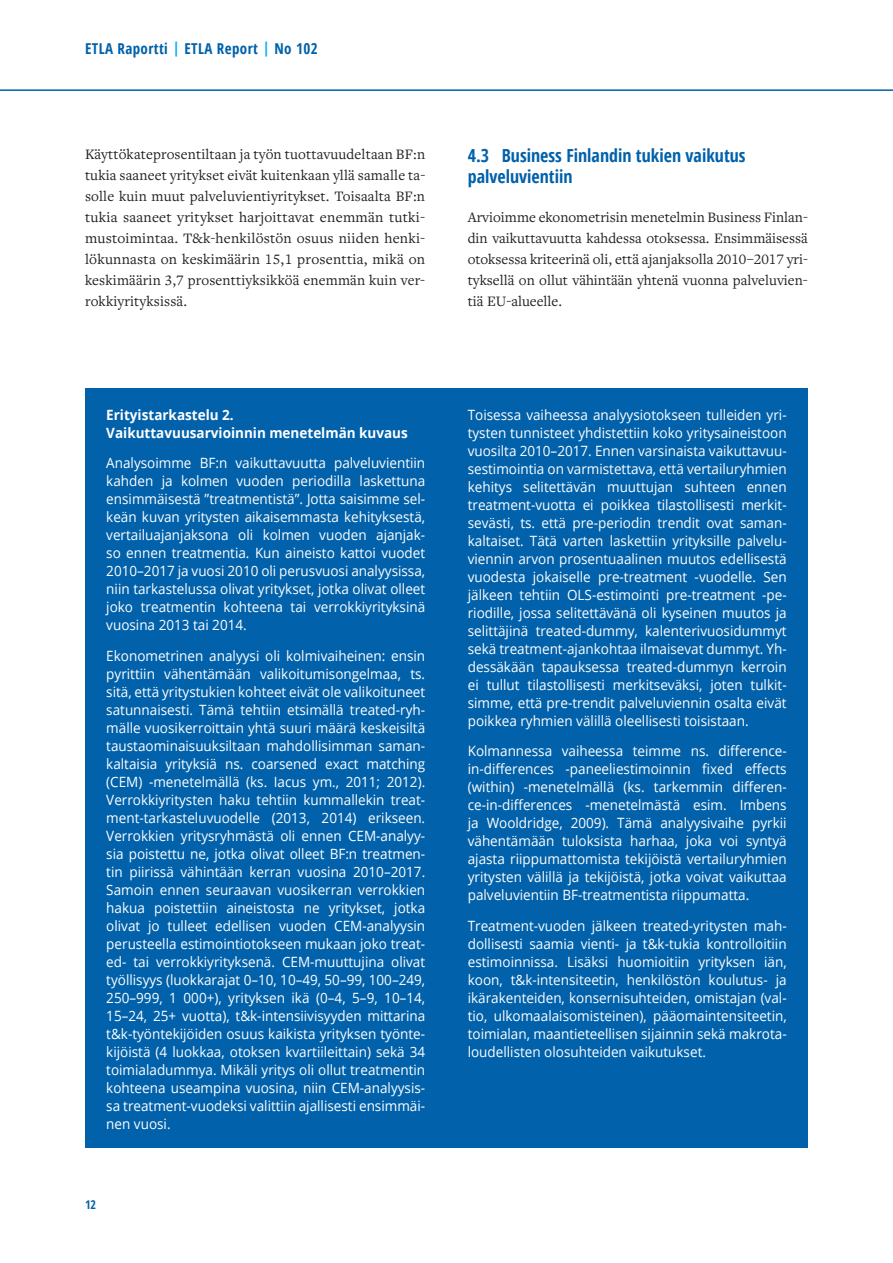
<style>
.page{position:relative;width:893px;height:1263px;background:#fff}
.page>*{position:absolute;margin:0;border:0;box-sizing:border-box;transform-origin:0 0}
.t1{font:700 condensed 18px/21px "Open Sans";color:#0161aa}
.t2{font:15px/21px "Freight Text Pro";letter-spacing:.005em;color:#231f20;text-align:justify}
.t3{font:700 condensed 15px "Open Sans";letter-spacing:.025em;color:#0161aa}
.t4{font:14.1px/18px "Open Sans";color:#fff;text-align:justify;scale:.95 1}
.t5{font:700 14.1px/18px "Open Sans";color:#fff;scale:.95 1}
.t6{font:700 condensed 12px "Open Sans";color:#0161aa}
.s1{color:#00aeef}
</style>
<div class="page">
<hr style="left:0;top:89px;width:893px;height:2px;background:#0161aa">
<div style="left:85px;top:389px;width:723px;height:759px;background:#0161aa"></div>
<p class="t3" style="left:85px;top:38px;width:234px">ETLA Raportti <span class="s1">|</span> ETLA Report <span class="s1">|</span> No 102</p>
<p class="t2" style="left:85px;top:143px;width:342px">Käyttökateprosentiltaan ja työn tuottavuudeltaan BF:n tukia saaneet yritykset eivät kuitenkaan yllä samalle ta&shy;solle kuin muut palveluvientiyritykset. Toisaalta BF:n tukia saaneet yritykset harjoittavat enemmän tutki&shy;mustoimintaa. T&amp;k-henkilöstön osuus niiden henki&shy;lökunnasta on keskimäärin 15,1 prosenttia, mikä on keskimäärin 3,7 prosenttiyksikköä enemmän kuin ver&shy;rokkiyrityksissä.</p>
<p class="t1" style="left:468px;top:145px;width:279px">4.3 Business Finlandin tukien vaikutus palveluvientiin</p>
<p class="t2" style="left:468px;top:206px;width:342px">Arvioimme ekonometrisin menetelmin Business Finlan&shy;din vaikuttavuutta kahdessa otoksessa. Ensimmäisessä otoksessa kriteerinä oli, että ajanjaksolla 2010–2017 yri&shy;tyksellä on ollut vähintään yhtenä vuonna palveluvien&shy;tiä EU-alueelle.</p>
<p class="t5" style="left:106px;top:405px;width:319px">Erityistarkastelu 2.<br>Vaikuttavuusarvioinnin menetelmän kuvaus</p>
<p class="t4" style="left:106px;top:454px;width:337px">Analysoimme BF:n vaikuttavuutta palveluvientiin kahden ja kolmen vuoden periodilla laskettuna ensimmäisestä ”treatmentistä”. Jotta saisimme sel&shy;keän kuvan yritysten aikaisemmasta kehityksestä, vertailuajanjaksona oli kolmen vuoden ajanjak&shy;so ennen treatmentia. Kun aineisto kattoi vuodet 2010–2017 ja vuosi 2010 oli perusvuosi analyysissa, niin tarkastelussa olivat yritykset, jotka olivat olleet joko treatmentin kohteena tai verrokkiyrityksinä vuosina 2013 tai 2014.</p>
<p class="t4" style="left:106px;top:647px;width:337px">Ekonometrinen analyysi oli kolmivaiheinen: ensin pyrittiin vähentämään valikoitumisongelmaa, ts. sitä, että yritystukien kohteet eivät ole valikoituneet satunnaisesti. Tämä tehtiin etsimällä treated-ryh&shy;mälle vuosikerroittain yhtä suuri määrä keskeisiltä taustaominaisuuksiltaan mahdollisimman saman&shy;kaltaisia yrityksiä ns. coarsened exact matching (CEM) -menetelmällä (ks. Iacus ym., 2011; 2012).<br>Verrokkiyritysten haku tehtiin kummallekin treat&shy;ment-tarkasteluvuodelle (2013, 2014) erikseen.<br>Verrokkien yritysryhmästä oli ennen CEM-analyy&shy;sia poistettu ne, jotka olivat olleet BF:n treatmen&shy;tin piirissä vähintään kerran vuosina 2010–2017.<br>Samoin ennen seuraavan vuosikerran verrokkien hakua poistettiin aineistosta ne yritykset, jotka olivat jo tulleet edellisen vuoden CEM-analyysin perusteella estimointiotokseen mukaan joko treat&shy;ed- tai verrokkiyrityksenä. CEM-muuttujina olivat työllisyys (luokkarajat 0–10, 10–49, 50–99, 100–249, 250–999, 1 000+), yrityksen ikä (0–4, 5–9, 10–14, 15–24, 25+ vuotta), t&amp;k-intensiivisyyden mittarina t&amp;k-työntekijöiden osuus kaikista yrityksen työnte&shy;kijöistä (4 luokkaa, otoksen kvartiileittain) sekä 34 toimialadummya. Mikäli yritys oli ollut treatmentin kohteena useampina vuosina, niin CEM-analyysis&shy;sa treatment-vuodeksi valittiin ajallisesti ensimmäi&shy;nen vuosi.</p>
<p class="t6" style="left:85px;top:1196px;width:13px">12</p>
<p class="t4" style="left:468px;top:405px;width:337px">Toisessa vaiheessa analyysiotokseen tulleiden yri&shy;tysten tunnisteet yhdistettiin koko yritysaineistoon vuosilta 2010–2017. Ennen varsinaista vaikuttavuu&shy;sestimointia on varmistettava, että vertailuryhmien kehitys selitettävän muuttujan suhteen ennen treatment-vuotta ei poikkea tilastollisesti merkit&shy;sevästi, ts. että pre-periodin trendit ovat saman&shy;kaltaiset. Tätä varten laskettiin yrityksille palvelu&shy;viennin arvon prosentuaalinen muutos edellisestä vuodesta jokaiselle pre-treatment -vuodelle. Sen jälkeen tehtiin OLS-estimointi pre-treatment -pe&shy;riodille, jossa selitettävänä oli kyseinen muutos ja selittäjinä treated-dummy, kalenterivuosidummyt sekä treatment-ajankohtaa ilmaisevat dummyt. Yh&shy;dessäkään tapauksessa treated-dummyn kerroin ei tullut tilastollisesti merkitseväksi, joten tulkit&shy;simme, että pre-trendit palveluviennin osalta eivät poikkea ryhmien välillä oleellisesti toisistaan.</p>
<p class="t4" style="left:468px;top:742px;width:337px">Kolmannessa vaiheessa teimme ns. difference&shy;in-differences -paneeliestimoinnin fixed effects (within) -menetelmällä (ks. tarkemmin differen&shy;ce-in-differences -menetelmästä esim. Imbens ja Wooldridge, 2009). Tämä analyysivaihe pyrkii vähentämään tuloksista harhaa, joka voi syntyä ajasta riippumattomista tekijöistä vertailuryhmien yritysten välillä ja tekijöistä, jotka voivat vaikuttaa palveluvientiin BF-treatmentista riippumatta.</p>
<p class="t4" style="left:468px;top:917px;width:337px">Treatment-vuoden jälkeen treated-yritysten mah&shy;dollisesti saamia vienti- ja t&amp;k-tukia kontrolloitiin estimoinnissa. Lisäksi huomioitiin yrityksen iän, koon, t&amp;k-intensiteetin, henkilöstön koulutus- ja ikärakenteiden, konsernisuhteiden, omistajan (val&shy;tio, ulkomaalaisomisteinen), pääomaintensiteetin, toimialan, maantieteellisen sijainnin sekä makrota&shy;loudellisten olosuhteiden vaikutukset.</p>
</div>
